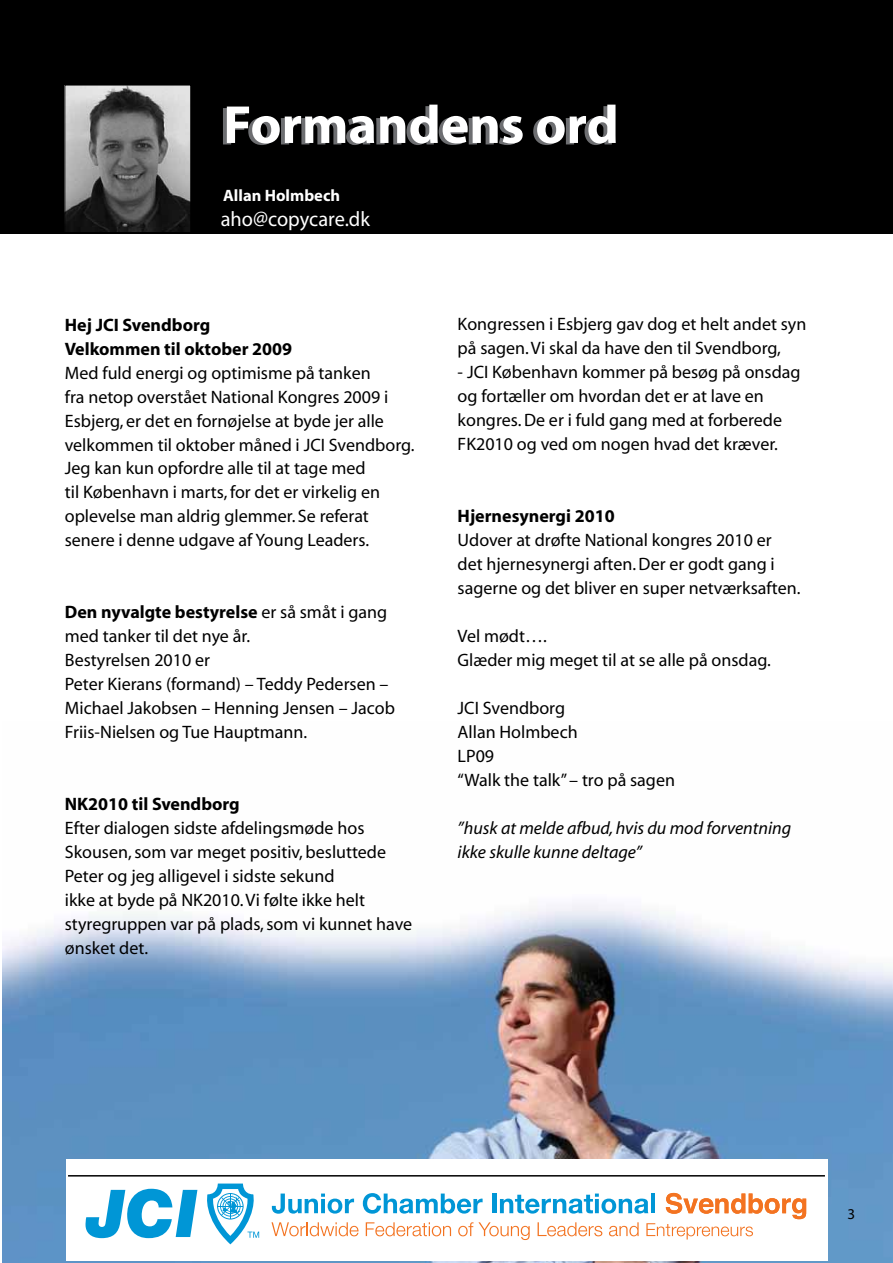
<style>
.page{position:relative;width:893px;height:1263px;background:#fff}
.page>*{position:absolute;margin:0;border:0;box-sizing:border-box;transform-origin:0 0}
.t1{font:700 54px "Myriad";color:#fff}
.t2{font:21px "Myriad";color:#fff}
.t3{font:18px/24px "Myriad";color:#000}
.t4{font:700 18px/24px "Myriad";color:#000}
.t5{font:italic 18px/24px "Myriad";color:#000}
.t6{font:700 16.5px "Myriad";color:#fff}
.t7{font:15px "Myriad";color:#000}
.s1{font-weight:700}
</style>
<div class="page">
<img style="left:2px;top:903px;width:891px;height:360px">
<div style="left:0;top:0;width:893px;height:234px;background:#000"></div>
<img style="left:67px;top:87px;width:122px;height:144px">
<div style="left:65px;top:85px;width:126px;height:148px;border:1px solid #000"></div>
<svg style="left:66px;top:1159px;width:762px;height:104px"></svg>
<hr style="left:68px;top:1175px;width:757px;height:1px;background:#000">
<h1 class="t1" style="left:223px;top:97px;width:397px">Formandens ord</h1>
<p class="t6" style="left:223px;top:187px;width:118px">Allan Holmbech</p>
<p class="t2" style="left:221px;top:208px;width:151px">aho@copycare.dk</p>
<p class="t4" style="left:65px;top:313px;width:229px">Hej JCI Svendborg<br>Velkommen til oktober 2009</p>
<p class="t3" style="left:65px;top:361px;width:351px">Med fuld energi og optimisme på tanken<br>fra netop overstået National Kongres 2009 i Esbjerg, er det en fornøjelse at byde jer alle velkommen til oktober måned i JCI Svendborg.<br>Jeg kan kun opfordre alle til at tage med<br>til København i marts, for det er virkelig en oplevelse man aldrig glemmer. Se referat senere i denne udgave af Young Leaders.</p>
<p class="t3" style="left:65px;top:601px;width:332px"><span class="s1">Den nyvalgte bestyrelse</span> er så småt i gang med tanker til det nye år.<br>Bestyrelsen 2010 er<br>Peter Kierans (formand) – Teddy Pedersen – Michael Jakobsen – Henning Jensen – Jacob Friis-Nielsen og Tue Hauptmann.</p>
<p class="t4" style="left:65px;top:793px;width:176px">NK2010 til Svendborg</p>
<p class="t3" style="left:65px;top:817px;width:349px">Efter dialogen sidste afdelingsmøde hos Skousen, som var meget positiv, besluttede Peter og jeg alligevel i sidste sekund<br>ikke at byde på NK2010. Vi følte ikke helt styregruppen var på plads, som vi kunnet have ønsket det.</p>
<p class="t3" style="left:458px;top:313px;width:350px">Kongressen i Esbjerg gav dog et helt andet syn på sagen. Vi skal da have den til Svendborg,</p>
<p class="t3" style="left:458px;top:361px;width:344px">- JCI København kommer på besøg på onsdag og fortæller om hvordan det er at lave en kongres. De er i fuld gang med at forberede FK2010 og ved om nogen hvad det kræver.</p>
<p class="t4" style="left:458px;top:505px;width:159px">Hjernesynergi 2010</p>
<p class="t3" style="left:458px;top:529px;width:344px">Udover at drøfte National kongres 2010 er det hjernesynergi aften. Der er godt gang i sagerne og det bliver en super netværksaften.</p>
<p class="t3" style="left:458px;top:625px;width:315px">Vel mødt….<br>Glæder mig meget til at se alle på onsdag.</p>
<p class="t3" style="left:458px;top:697px;width:219px">JCI Svendborg<br>Allan Holmbech<br>LP09<br>“Walk the talk” – tro på sagen</p>
<p class="t5" style="left:458px;top:817px;width:335px">”husk at melde afbud, hvis du mod forventning ikke skulle kunne deltage”</p>
<p class="t7" style="left:847px;top:1206px;width:9px">3</p>
</div>
